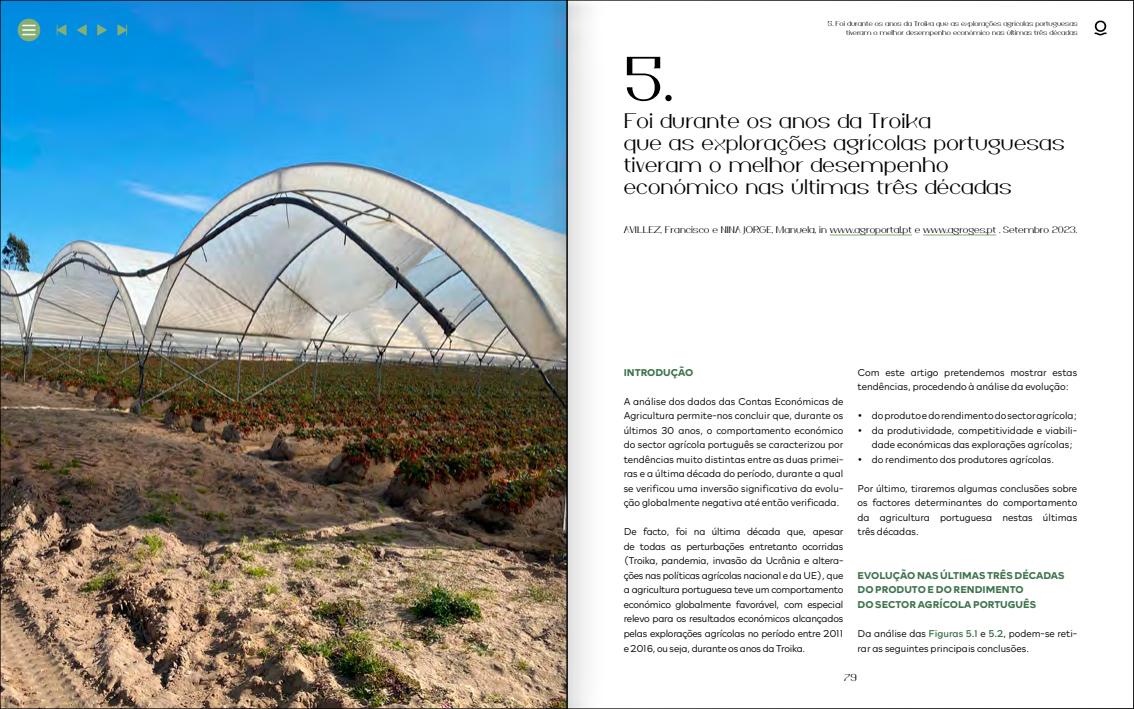
<style>
.page{position:relative;width:1134px;height:709px;background:#fff}
.page>*{position:absolute;margin:0;border:0;box-sizing:border-box;transform-origin:0 0}
.t1{font:62px "IF Bosch";color:#000}
.t2{font:21px/22px "IF Bosch";letter-spacing:.01em;color:#000}
.t3{font:200 10px/14.5px "Rockford Sans";color:#000;text-align:justify}
.t4{font:700 10px/14.5px "Rockford Sans";color:#40744d}
.t5{font:10px "IF Bosch";color:#000}
.t6{font:9.5px "IF Bosch";color:#000}
.t7{font:7px/9px "IF Bosch";letter-spacing:-.01em;color:#000;text-align:right}
.s1{font-weight:700}
.s2{font-weight:400;color:#40744d}
</style>
<div class="page">
<img style="left:2px;top:2px;width:522px;height:705px">
<hr style="left:830px;top:235px;width:82px;height:1px;background:#85ae74">
<hr style="left:923px;top:235px;width:73px;height:1px;background:#85ae74">
<svg style="left:1094px;top:21px;width:12px;height:14px"></svg>
<div style="left:567px;top:0;width:42px;height:709px;background:linear-gradient(to right,#e2e2e2,#fff)"></div>
<img style="left:524px;top:0;width:43px;height:709px">
<svg style="left:77px;top:24px;width:10px;height:12px"></svg>
<svg style="left:57px;top:24px;width:9px;height:12px"></svg>
<svg style="left:97px;top:24px;width:10px;height:12px"></svg>
<svg style="left:117px;top:24px;width:10px;height:12px"></svg>
<svg style="left:18px;top:19px;width:22px;height:22px"></svg>
<svg style="left:23px;top:25px;width:12px;height:10px"></svg>
<p class="t7" style="left:828px;top:19px;width:251px">5. Foi durante os anos da Troika que as explorações agrícolas portuguesas tiveram o melhor desempenho económico nas últimas três décadas</p>
<h1 class="t1" style="left:624px;top:33px;width:51px">5.</h1>
<h2 class="t2" style="left:624px;top:108px;width:443px">Foi durante os anos da Troika<br>que as explorações agrícolas portuguesas tiveram o melhor desempenho económico nas últimas três décadas</h2>
<p class="t6" style="left:624px;top:223px;width:455px">AVILLEZ, Francisco e NINA JORGE, Manuela, in www.agroportal.pt e www.agroges.pt . Setembro 2023.</p>
<p class="t4" style="left:624px;top:364px;width:71px">INTRODUÇÃO</p>
<p class="t3" style="left:624px;top:393px;width:221px">A análise dos dados das Contas Económicas de Agricultura permite-nos concluir que, durante os últimos 30 anos, o comportamento económico do sector agrícola português se caracterizou por tendências muito distintas entre as duas primei&shy;ras e a última década do período, durante a qual se verificou uma inversão significativa da evolu&shy;ção globalmente negativa até então verificada.</p>
<p class="t3" style="left:624px;top:524px;width:221px">De facto, foi na última década que, apesar de todas as perturbações entretanto ocorridas (Troika, pandemia, invasão da Ucrânia e altera&shy;ções nas políticas agrícolas nacional e da UE), que a agricultura portuguesa teve um comportamento económico globalmente favorável, com especial relevo para os resultados económicos alcançados pelas explorações agrícolas no período entre 2011 e 2016, ou seja, durante os anos da Troika.</p>
<p class="t3" style="left:857px;top:364px;width:221px">Com este artigo pretendemos mostrar estas tendências, procedendo à análise da evolução:</p>
<p class="t3" style="left:857px;top:408px;width:221px"><span class="s1">•</span> do produto e do rendimento do sector agrícola;</p>
<p class="t3" style="left:872px;top:422px;width:207px;text-indent:-14px"><span class="s1">•</span> da produtividade, competitividade e viabili&shy;dade económicas das explorações agrícolas;</p>
<p class="t3" style="left:857px;top:451px;width:198px"><span class="s1">•</span> do rendimento dos produtores agrícolas.</p>
<p class="t3" style="left:857px;top:480px;width:221px">Por último, tiraremos algumas conclusões sobre os factores determinantes do comportamento da agricultura portuguesa nestas últimas três décadas.</p>
<p class="t4" style="left:857px;top:567px;width:208px">EVOLUÇÃO NAS ÚLTIMAS TRÊS DÉCADAS<br>DO PRODUTO E DO RENDIMENTO<br>DO SECTOR AGRÍCOLA PORTUGUÊS</p>
<p class="t3" style="left:857px;top:625px;width:221px">Da análise das <span class="s2">Figuras 5.1</span> e <span class="s2">5.2</span>, podem-se reti&shy;rar as seguintes principais conclusões.</p>
<p class="t5" style="left:844px;top:669px;width:14px">79</p>
</div>
